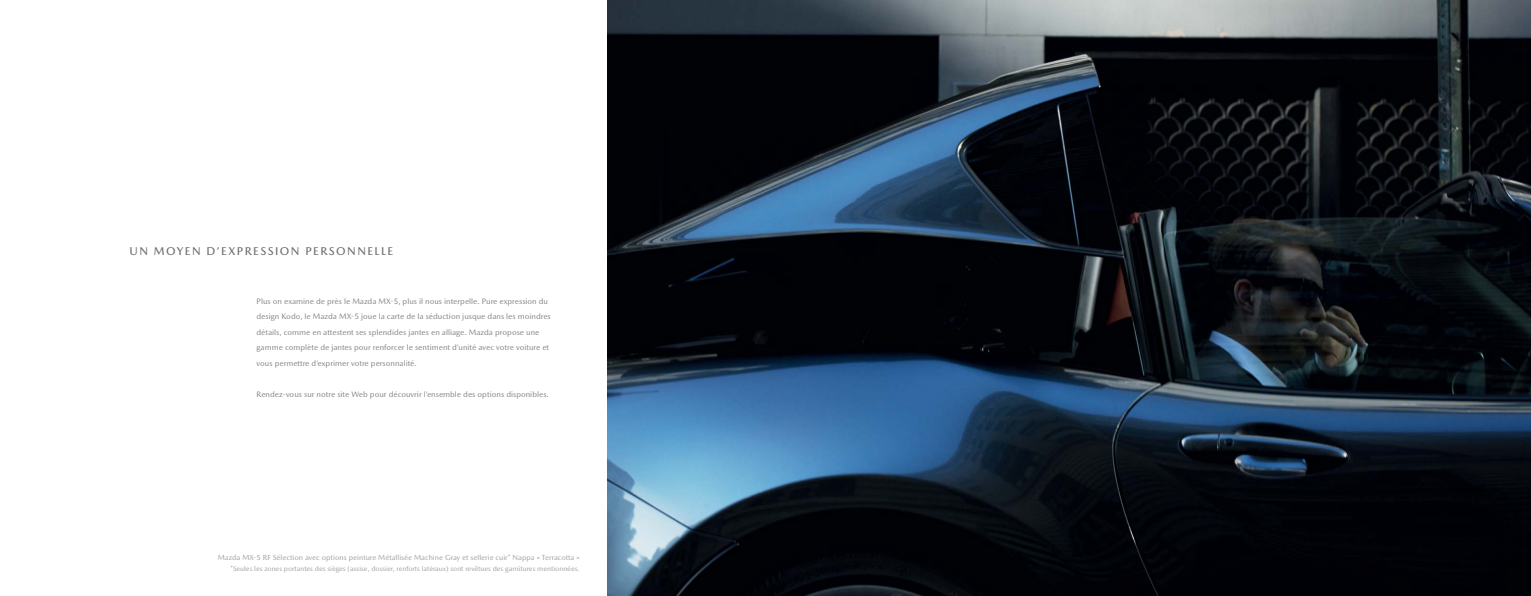
<style>
.page{position:relative;width:1531px;height:596px;background:#fff}
.page>*{position:absolute;margin:0;border:0;box-sizing:border-box;transform-origin:0 0}
.t1{font:500 11.5px "Mazda Type Cyrillic";letter-spacing:.125em;color:#6d6e70}
.t2{font:8px/15.5px "Mazda Type Cyrillic";color:#808285}
.t3{font:7.5px "Mazda Type Cyrillic";color:#9d9fa1}
.t4{font:7px "Mazda Type Cyrillic";color:#9d9fa1}
</style>
<div class="page">
<img style="left:608px;top:0;width:923px;height:595px">
<h1 class="t1" style="left:130px;top:247px;width:265px">UN MOYEN D’EXPRESSION PERSONNELLE</h1>
<p class="t2" style="left:257px;top:294px;width:296px">Plus on examine de près le Mazda MX-5, plus il nous interpelle. Pure expression du design Kodo, le Mazda MX-5 joue la carte de la séduction jusque dans les moindres détails, comme en attestent ses splendides jantes en alliage. Mazda propose une gamme complète de jantes pour renforcer le sentiment d’unité avec votre voiture et vous permettre d’exprimer votre personnalité.</p>
<p class="t2" style="left:257px;top:387px;width:294px">Rendez-vous sur notre site Web pour découvrir l’ensemble des options disponibles.</p>
<p class="t3" style="left:218px;top:554px;width:363px">Mazda MX-5 RF Sélection avec options peinture Métallisée Machine Gray et sellerie cuir* Nappa « Terracotta »</p>
<p class="t4" style="left:230px;top:565px;width:351px">*Seules les zones portantes des sièges (assise, dossier, renforts latéraux) sont revêtues des garnitures mentionnées.</p>
</div>
